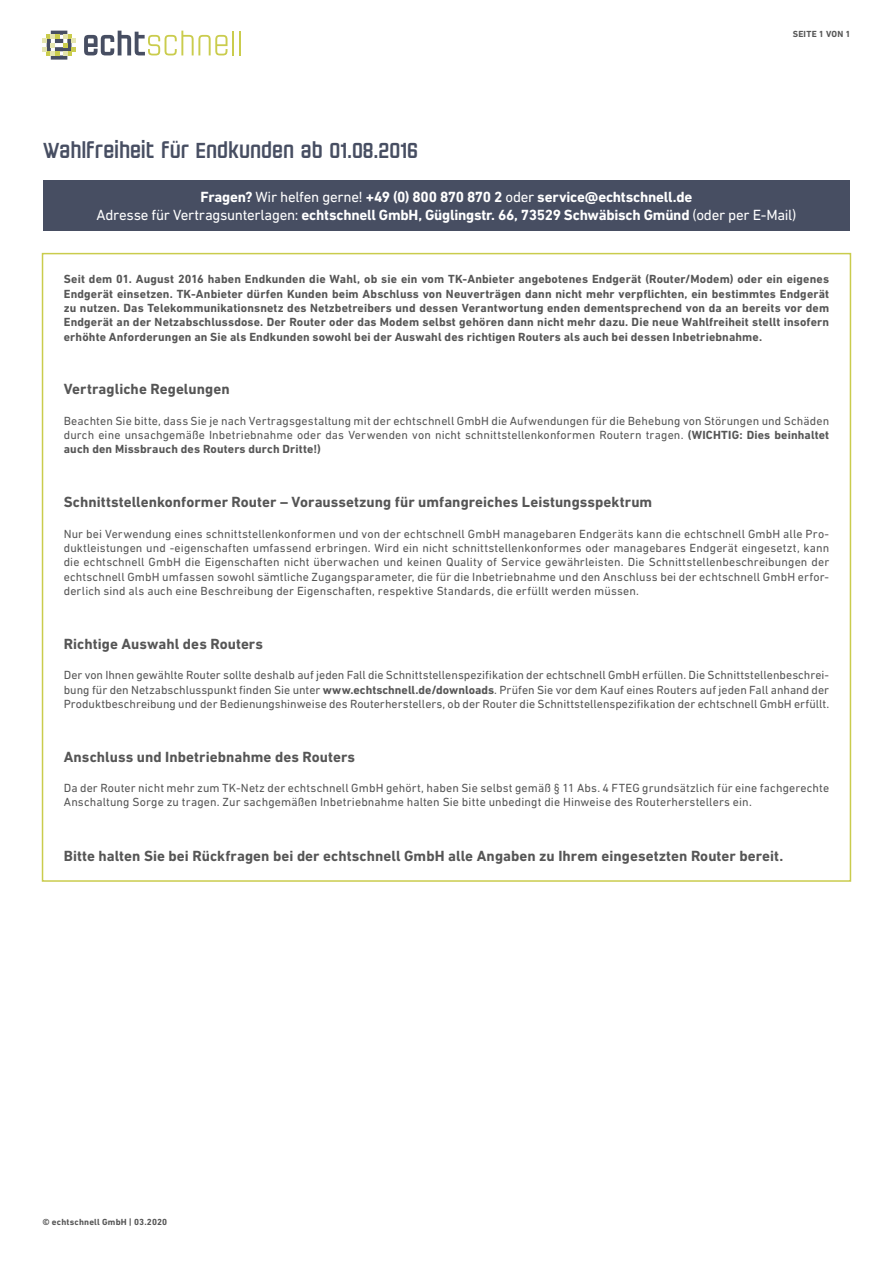
<style>
.page{position:relative;width:893px;height:1263px;background:#fff}
.page>*{position:absolute;margin:0;border:0;box-sizing:border-box;transform-origin:0 0}
.t1{font:900 21px "Necia";letter-spacing:-.005em;color:#474e62}
.t2{font:700 15px "DIN Next LT Pro";letter-spacing:.005em;color:#565656}
.t3{font:700 15px/18px "DIN Next LT Pro";letter-spacing:-.015em;color:#fff;text-align:center}
.t4{font:12px/14.4px "DIN Next LT Pro";letter-spacing:.01em;color:#565656;text-align:justify}
.t5{font:700 12px/14.4px "DIN Next LT Pro";letter-spacing:.015em;color:#565656;text-align:justify}
.t6{font:700 9px "DIN Next LT Pro";letter-spacing:.02em;color:#565656}
.s1{font-weight:400}
.s2{font-weight:700}
</style>
<div class="page">
<svg style="left:43px;top:31px;width:33px;height:29px"></svg>
<svg style="left:84px;top:31px;width:143px;height:24px"></svg>
<hr style="left:232px;top:31px;width:2px;height:24px;background:#cacc4d">
<hr style="left:239px;top:31px;width:2px;height:24px;background:#cacc4d">
<svg style="left:41px;top:252px;width:811px;height:630px"></svg>
<div style="left:43px;top:180px;width:807px;height:51px;background:#474e62"></div>
<p class="t6" style="left:793px;top:29px;width:59px">SEITE 1 VON 1</p>
<h1 class="t1" style="left:43px;top:138px;width:376px">Wahlfreiheit für Endkunden ab 01.08.2016</h1>
<p class="t3" style="left:96px;top:188px;width:701px">Fragen? <span class="s1">Wir helfen gerne!</span> +49 (0) 800 870 870 2 <span class="s1">oder</span> service@echtschnell.de<br><span class="s1">Adresse für Vertragsunterlagen:</span> echtschnell GmbH, Güglingstr. 66, 73529 Schwäbisch Gmünd <span class="s1">(oder per E-Mail)</span></p>
<p class="t5" style="left:64px;top:272px;width:767px">Seit dem 01. August 2016 haben Endkunden die Wahl, ob sie ein vom TK-Anbieter angebotenes Endgerät (Router/Modem) oder ein eigenes Endgerät einsetzen. TK-Anbieter dürfen Kunden beim Abschluss von Neuverträgen dann nicht mehr verpflichten, ein bestimmtes Endgerät zu nutzen. Das Telekommunikationsnetz des Netzbetreibers und dessen Verantwortung enden dementsprechend von da an bereits vor dem Endgerät an der Netzabschlussdose. Der Router oder das Modem selbst gehören dann nicht mehr dazu. Die neue Wahlfreiheit stellt insofern erhöhte Anforderungen an Sie als Endkunden sowohl bei der Auswahl des richtigen Routers als auch bei dessen Inbetriebnahme.</p>
<p class="t2" style="left:64px;top:381px;width:167px">Vertragliche Regelungen</p>
<p class="t4" style="left:64px;top:413px;width:767px">Beachten Sie bitte, dass Sie je nach Vertragsgestaltung mit der echtschnell GmbH die Aufwendungen für die Behebung von Störungen und Schäden durch eine unsachgemäße Inbetriebnahme oder das Verwenden von nicht schnittstellenkonformen Routern tragen. <span class="s2">(WICHTIG: Dies beinhaltet auch den Missbrauch des Routers durch Dritte!)</span></p>
<p class="t2" style="left:64px;top:493px;width:590px">Schnittstellenkonformer Router – Voraussetzung für umfangreiches Leistungsspektrum</p>
<p class="t4" style="left:64px;top:526px;width:767px">Nur bei Verwendung eines schnittstellenkonformen und von der echtschnell GmbH managebaren Endgeräts kann die echtschnell GmbH alle Pro&shy;duktleistungen und -eigenschaften umfassend erbringen. Wird ein nicht schnittstellenkonformes oder managebares Endgerät eingesetzt, kann die echtschnell GmbH die Eigenschaften nicht überwachen und keinen Quality of Service gewährleisten. Die Schnittstellenbeschreibungen der echtschnell GmbH umfassen sowohl sämtliche Zugangsparameter, die für die Inbetriebnahme und den Anschluss bei der echtschnell GmbH erfor&shy;derlich sind als auch eine Beschreibung der Eigenschaften, respektive Standards, die erfüllt werden müssen.</p>
<p class="t2" style="left:64px;top:635px;width:201px">Richtige Auswahl des Routers</p>
<p class="t4" style="left:64px;top:668px;width:767px">Der von Ihnen gewählte Router sollte deshalb auf jeden Fall die Schnittstellenspezifikation der echtschnell GmbH erfüllen. Die Schnittstellenbeschrei&shy;bung für den Netzabschlusspunkt finden Sie unter <span class="s2">www.echtschnell.de/downloads</span>. Prüfen Sie vor dem Kauf eines Routers auf jeden Fall anhand der Produktbeschreibung und der Bedienungshinweise des Routerherstellers, ob der Router die Schnittstellenspezifikation der echtschnell GmbH erfüllt.</p>
<p class="t2" style="left:64px;top:748px;width:293px">Anschluss und Inbetriebnahme des Routers</p>
<p class="t4" style="left:64px;top:780px;width:767px">Da der Router nicht mehr zum TK-Netz der echtschnell GmbH gehört, haben Sie selbst gemäß § 11 Abs. 4 FTEG grundsätzlich für eine fachgerechte<br>Anschaltung Sorge zu tragen. Zur sachgemäßen Inbetriebnahme halten Sie bitte unbedingt die Hinweise des Routerherstellers ein.</p>
<p class="t2" style="left:64px;top:847px;width:721px">Bitte halten Sie bei Rückfragen bei der echtschnell GmbH alle Angaben zu Ihrem eingesetzten Router bereit.</p>
<p class="t6" style="left:43px;top:1216px;width:126px">© echtschnell GmbH | 03.2020</p>
</div>
